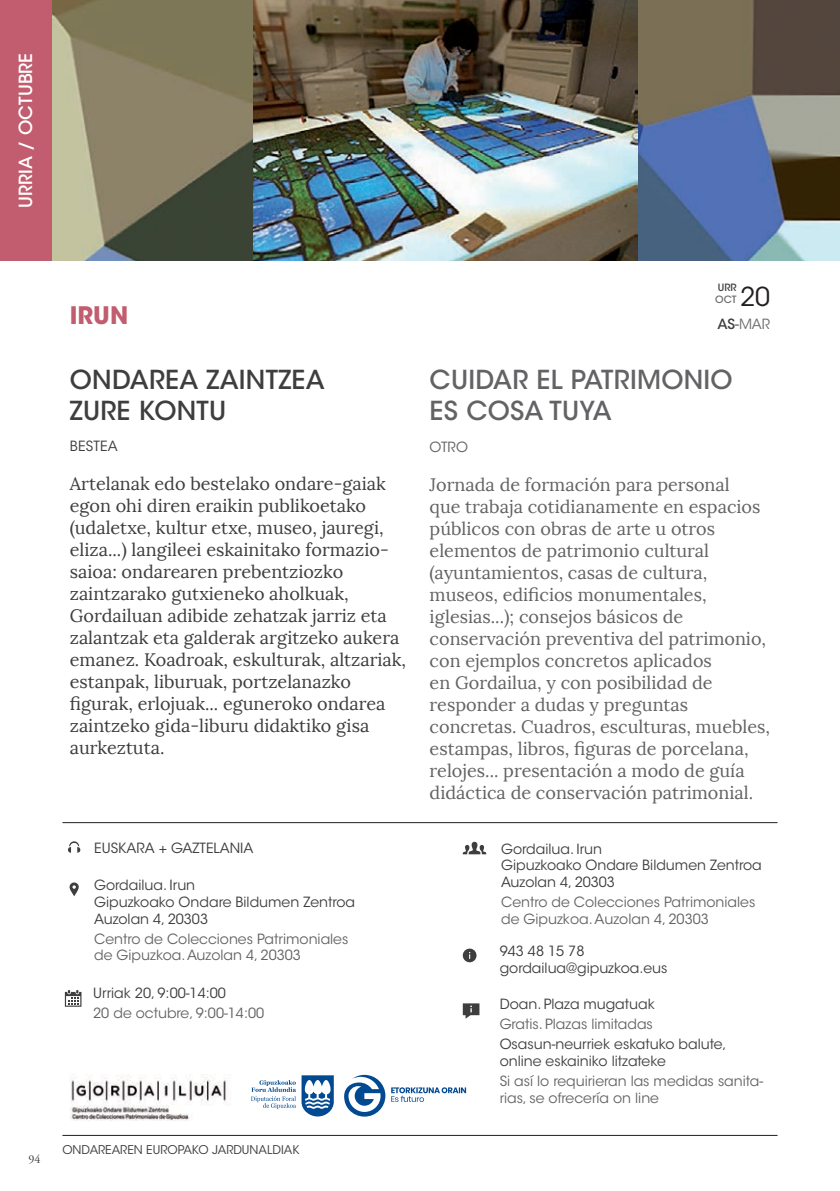
<style>
.page{position:relative;width:840px;height:1191px;background:#fff}
.page>*{position:absolute;margin:0;border:0;box-sizing:border-box;transform-origin:0 0}
.t1{font:500 26px/31.2px "ITC Avant Garde Std";letter-spacing:.01em;color:#636366}
.t2{font:500 26px/31.2px "ITC Avant Garde Std";letter-spacing:.01em;color:#3e3e3f}
.t3{font:26px "ITC Avant Garde Std";color:#231f20}
.t4{font:700 24px "ITC Avant Garde Std";color:#c15d6f}
.t5{font:18px/22px "Lora";color:#636366}
.t6{font:18px/22px "Lora";color:#3e3e3f}
.t7{font:500 18px "ITC Avant Garde Std";letter-spacing:.005em;color:#fff}
.t8{font:14px/16.8px "ITC Avant Garde Std";color:#3e3e3f}
.t9{font:14px/16.8px "ITC Avant Garde Std";color:#636366}
.t10{font:14px "ITC Avant Garde Std";color:#6c6d70}
.t11{font:12px "ITC Avant Garde Std";color:#3e3e3f}
.t12{font:12px "Adobe Garamond Pro";color:#3e3e3f}
.t13{font:500 10px "ITC Avant Garde Std";color:#3e3e3f}
.t14{font:500 10px "ITC Avant Garde Std";color:#6c6d70}
.s1{font-weight:500;color:#3e3e3f}
.s2{color:#3e3e3f}
</style>
<div class="page">
<img style="left:51px;top:0;width:788px;height:260px">
<div style="left:0;top:0;width:51px;height:260px;background:#c15d6f"></div>
<img style="left:254px;top:0;width:383px;height:260px">
<hr style="left:62px;top:822px;width:715px;height:1px;background:#231f20">
<hr style="left:62px;top:1135px;width:715px;height:1px;background:#231f20">
<svg style="left:68px;top:841px;width:12px;height:11px"></svg>
<svg style="left:462px;top:841px;width:24px;height:13px"></svg>
<svg style="left:462px;top:948px;width:15px;height:14px"></svg>
<svg style="left:462px;top:1003px;width:17px;height:15px"></svg>
<svg style="left:69px;top:882px;width:10px;height:14px"></svg>
<svg style="left:65px;top:990px;width:16px;height:16px"></svg>
<img style="left:70px;top:1074px;width:161px;height:47px">
<svg style="left:251px;top:1075px;width:83px;height:41px"></svg>
<svg style="left:344px;top:1074px;width:41px;height:42px"></svg>
<svg style="left:391px;top:1087px;width:75px;height:15px"></svg>
<p class="t7" style="left:14px;top:208px;width:157px;rotate:-90deg">URRIA / OCTUBRE</p>
<p class="t12" style="left:28px;top:1151px;width:13px">94</p>
<h2 class="t4" style="left:70px;top:299px;width:60px">IRUN</h2>
<h1 class="t2" style="left:70px;top:364px;width:256px">ONDAREA ZAINTZEA<br>ZURE KONTU</h1>
<p class="t8" style="left:70px;top:438px;width:49px">BESTEA</p>
<p class="t6" style="left:70px;top:473px;width:337px">Artelanak edo bestelako ondare-gaiak egon ohi diren eraikin publikoetako (udaletxe, kultur etxe, museo, jauregi, eliza...) langileei eskainitako formazio&shy;saioa: ondarearen prebentziozko zaintzarako gutxieneko aholkuak, Gordailuan adibide zehatzak jarriz eta zalantzak eta galderak argitzeko aukera emanez. Koadroak, eskulturak, altzariak, estanpak, liburuak, portzelanazko figurak, erlojuak... eguneroko ondarea zaintzeko gida-liburu didaktiko gisa aurkeztuta.</p>
<p class="t13" style="left:717px;top:281px;width:20px">URR</p>
<p class="t14" style="left:715px;top:293px;width:23px">OCT</p>
<p class="t10" style="left:717px;top:315px;width:54px"><span class="s1">AS</span><span class="s2">-</span>MAR</p>
<h1 class="t3" style="left:739px;top:281px;width:31px">20</h1>
<h1 class="t1" style="left:429px;top:364px;width:304px">CUIDAR EL PATRIMONIO<br>ES COSA TUYA</h1>
<p class="t9" style="left:429px;top:438px;width:40px">OTRO</p>
<p class="t5" style="left:429px;top:473px;width:342px">Jornada de formación para personal<br>que trabaja cotidianamente en espacios públicos con obras de arte u otros elementos de patrimonio cultural (ayuntamientos, casas de cultura, museos, edificios monumentales, iglesias...); consejos básicos de conservación preventiva del patrimonio, con ejemplos concretos aplicados<br>en Gordailua, y con posibilidad de responder a dudas y preguntas concretas. Cuadros, esculturas, muebles, estampas, libros, figuras de porcelana, relojes... presentación a modo de guía didáctica de conservación patrimonial.</p>
<p class="t8" style="left:94px;top:840px;width:161px">EUSKARA + GAZTELANIA</p>
<p class="t8" style="left:501px;top:840px;width:262px">Gordailua. Irun<br>Gipuzkoako Ondare Bildumen Zentroa<br>Auzolan 4, 20303</p>
<p class="t9" style="left:501px;top:894px;width:255px">Centro de Colecciones Patrimoniales de Gipuzkoa. Auzolan 4, 20303</p>
<p class="t8" style="left:499px;top:943px;width:169px">943 48 15 78 gordailua@gipuzkoa.eus</p>
<p class="t8" style="left:499px;top:995px;width:157px">Doan. Plaza mugatuak</p>
<p class="t9" style="left:499px;top:1015px;width:155px">Gratis. Plazas limitadas</p>
<p class="t8" style="left:499px;top:1035px;width:228px">Osasun-neurriek eskatuko balute, online eskainiko litzateke</p>
<p class="t9" style="left:499px;top:1072px;width:265px">Si así lo requirieran las medidas sanita&shy;rias, se ofrecería on line</p>
<p class="t8" style="left:94px;top:876px;width:262px">Gordailua. Irun<br>Gipuzkoako Ondare Bildumen Zentroa<br>Auzolan 4, 20303</p>
<p class="t9" style="left:94px;top:930px;width:255px">Centro de Colecciones Patrimoniales de Gipuzkoa. Auzolan 4, 20303</p>
<p class="t8" style="left:93px;top:984px;width:134px">Urriak 20, 9:00-14:00</p>
<p class="t9" style="left:93px;top:1004px;width:172px">20 de octubre, 9:00-14:00</p>
<p class="t11" style="left:62px;top:1142px;width:238px">ONDAREAREN EUROPAKO JARDUNALDIAK</p>
</div>
